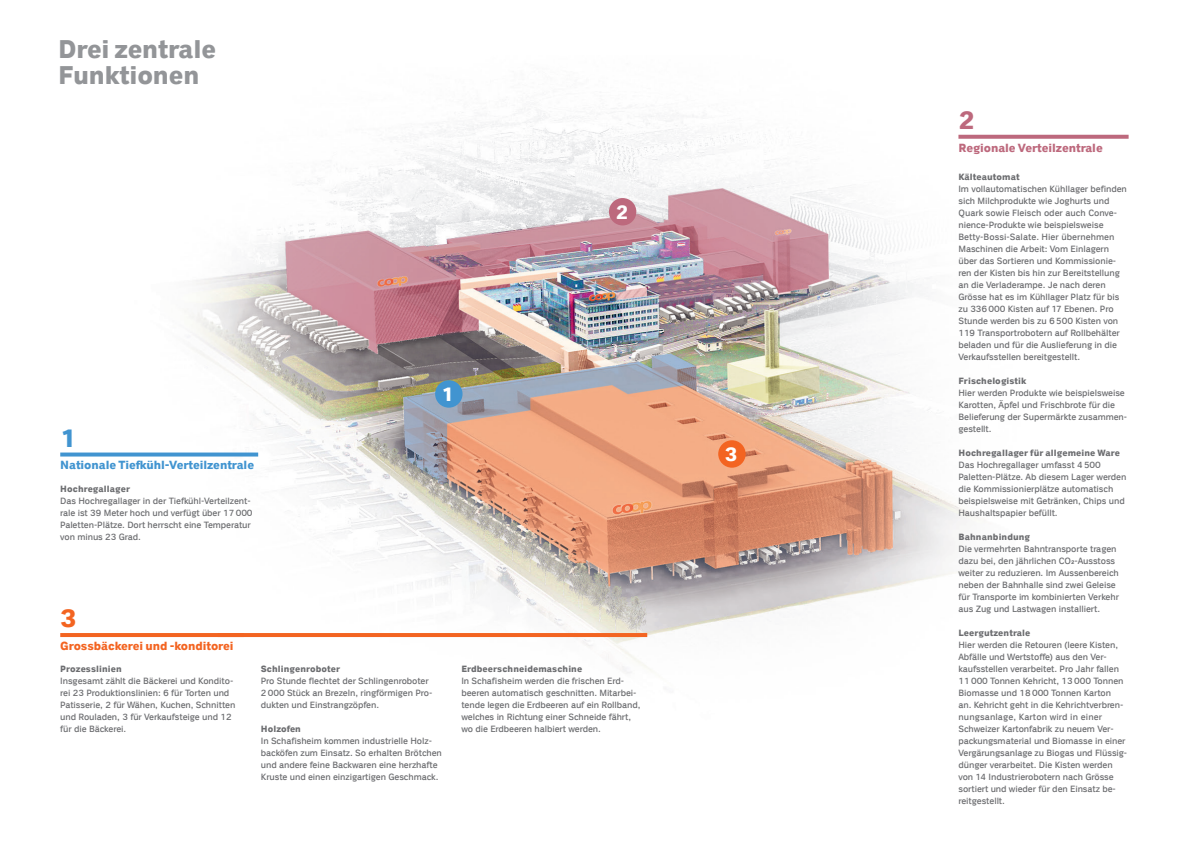
<style>
.page{position:relative;width:1191px;height:842px;background:#fff}
.page>*{position:absolute;margin:0;border:0;box-sizing:border-box;transform-origin:0 0}
.Cover_TITEL{font:700 26px/26px "Coop";letter-spacing:-.005em;color:#939598}
.Cover_TITEL-2{font:700 26px "Coop";color:#f36421}
.Cover_TITEL-3{font:700 26px "Coop";color:#4194d0}
.Cover_TITEL-4{font:700 26px "Coop";color:#bd697d}
.Cover_TITEL-5{font:700 20px "Coop";color:#fff}
.Inhalt_TITEL_Funkt{font:700 12px "Coop";letter-spacing:-.005em;color:#4194d0}
.Inhalt_TITEL_Funkt-2{font:700 12px "Coop";letter-spacing:-.005em;color:#f36421}
.Inhalt_TITEL_Funkt-3{font:700 12px "Coop";letter-spacing:-.005em;color:#bd697d}
.Inhalt_Lauftext{font:9.2px/12px "Coop";letter-spacing:-.01em;color:#6c6d70}
.Inhalt_Lauftext-2{font:700 9.2px "Coop";letter-spacing:.01em;color:#6c6d70}
.s1{font-weight:700;font-size:5.4px}
</style>
<div class="page">
<img style="left:117px;top:106px;width:1004px;height:567px">
<div style="left:435px;top:380px;width:27px;height:28px;background:#4194d0;border-radius:50%"></div>
<div style="left:609px;top:198px;width:27px;height:27px;background:#bd697d;border-radius:50%"></div>
<div style="left:718px;top:440px;width:27px;height:28px;background:#f36421;border-radius:50%"></div>
<hr style="left:218px;top:633px;width:429px;height:4px;background:#f36421">
<hr style="left:60px;top:633px;width:184px;height:4px;background:#f36421">
<svg style="left:60px;top:452px;width:198px;height:4px"></svg>
<svg style="left:958px;top:135px;width:170px;height:4px"></svg>
<p class="Cover_TITEL" style="left:58px;top:36px;width:159px">Drei zentrale<br>Funktionen</p>
<p class="Cover_TITEL-5" style="left:616px;top:201px;width:15px">2</p>
<p class="Cover_TITEL-3" style="left:60px;top:424px;width:19px">1</p>
<p class="Inhalt_TITEL_Funkt" style="left:60px;top:459px;width:195px">Nationale Tiefkühl-Verteilzentrale</p>
<p class="Inhalt_Lauftext-2" style="left:60px;top:484px;width:71px">Hochregallager</p>
<p class="Inhalt_Lauftext" style="left:60px;top:495px;width:194px">Das Hochregallager in der Tiefkühl-Verteilzent&shy;rale ist 39 Meter hoch und verfügt über 17 000<br>Paletten-Plätze. Dort herrscht eine Temperatur von minus 23 Grad.</p>
<p class="Cover_TITEL-5" style="left:441px;top:383px;width:15px">1</p>
<p class="Cover_TITEL-2" style="left:60px;top:604px;width:19px">3</p>
<p class="Inhalt_TITEL_Funkt-2" style="left:60px;top:639px;width:175px">Grossbäckerei und -konditorei</p>
<p class="Inhalt_Lauftext-2" style="left:60px;top:664px;width:63px">Prozesslinien</p>
<p class="Inhalt_Lauftext" style="left:60px;top:675px;width:177px">Insgesamt zählt die Bäckerei und Kondito&shy;rei 23 Produktionslinien: 6 für Torten und Patisserie, 2 für Wähen, Kuchen, Schnitten und Rouladen, 3 für Verkaufsteige und 12 für die Bäckerei.</p>
<p class="Inhalt_Lauftext-2" style="left:261px;top:664px;width:81px">Schlingenroboter</p>
<p class="Inhalt_Lauftext" style="left:261px;top:675px;width:173px">Pro Stunde flechtet der Schlingenroboter<br>2 000 Stück an Brezeln, ringförmigen Pro&shy;dukten und Einstrangzöpfen.</p>
<p class="Inhalt_Lauftext-2" style="left:261px;top:724px;width:42px">Holzofen</p>
<p class="Inhalt_Lauftext" style="left:261px;top:735px;width:183px">In Schafisheim kommen industrielle Holz&shy;backöfen zum Einsatz. So erhalten Brötchen und andere feine Backwaren eine herzhafte Kruste und einen einzigartigen Geschmack.</p>
<p class="Inhalt_Lauftext-2" style="left:461px;top:664px;width:122px">Erdbeerschneidemaschine</p>
<p class="Inhalt_Lauftext" style="left:461px;top:675px;width:181px">In Schafisheim werden die frischen Erd&shy;beeren automatisch geschnitten. Mitarbei&shy;tende legen die Erdbeeren auf ein Rollband, welches in Richtung einer Schneide fährt, wo die Erdbeeren halbiert werden.</p>
<p class="Cover_TITEL-5" style="left:724px;top:443px;width:15px">3</p>
<p class="Cover_TITEL-4" style="left:958px;top:106px;width:19px">2</p>
<p class="Inhalt_TITEL_Funkt-3" style="left:958px;top:141px;width:146px">Regionale Verteilzentrale</p>
<p class="Inhalt_Lauftext-2" style="left:958px;top:172px;width:63px">Kälteautomat</p>
<p class="Inhalt_Lauftext" style="left:958px;top:183px;width:170px">Im vollautomatischen Kühllager befinden sich Milchprodukte wie Joghurts und Quark sowie Fleisch oder auch Conve&shy;nience-Produkte wie beispielsweise Betty-Bossi-Salate. Hier übernehmen Maschinen die Arbeit: Vom Einlagern über das Sortieren und Kommissionie&shy;ren der Kisten bis hin zur Bereitstellung an die Verladerampe. Je nach deren Grösse hat es im Kühllager Platz für bis zu 336 000 Kisten auf 17 Ebenen. Pro Stunde werden bis zu 6 500 Kisten von 119 Transportrobotern auf Rollbehälter beladen und für die Auslieferung in die Verkaufsstellen bereitgestellt.</p>
<p class="Inhalt_Lauftext-2" style="left:958px;top:376px;width:69px">Frischelogistik</p>
<p class="Inhalt_Lauftext" style="left:958px;top:387px;width:170px">Hier werden Produkte wie beispielsweise Karotten, Äpfel und Frischbrote für die Belieferung der Supermärkte zusammen&shy;gestellt.</p>
<p class="Inhalt_Lauftext-2" style="left:958px;top:448px;width:163px">Hochregallager für allgemeine Ware</p>
<p class="Inhalt_Lauftext" style="left:958px;top:459px;width:169px">Das Hochregallager umfasst 4 500<br>Paletten-Plätze. Ab diesem Lager werden die Kommissionierplätze automatisch beispielsweise mit Getränken, Chips und Haushaltspapier befüllt.</p>
<p class="Inhalt_Lauftext-2" style="left:958px;top:532px;width:73px">Bahnanbindung</p>
<p class="Inhalt_Lauftext" style="left:958px;top:543px;width:162px">Die vermehrten Bahntransporte tragen dazu bei, den jährlichen CO<span class="s1">2</span>-Ausstoss weiter zu reduzieren. Im Aussenbereich neben der Bahnhalle sind zwei Geleise für Transporte im kombinierten Verkehr aus Zug und Lastwagen installiert.</p>
<p class="Inhalt_Lauftext-2" style="left:958px;top:628px;width:73px">Leergutzentrale</p>
<p class="Inhalt_Lauftext" style="left:958px;top:639px;width:170px">Hier werden die Retouren (leere Kisten, Abfälle und Wertstoffe) aus den Ver&shy;kaufsstellen verarbeitet. Pro Jahr fallen 11 000 Tonnen Kehricht, 13 000 Tonnen Biomasse und 18 000 Tonnen Karton<br>an. Kehricht geht in die Kehrichtverbren&shy;nungsanlage, Karton wird in einer Schweizer Kartonfabrik zu neuem Ver&shy;packungsmaterial und Biomasse in einer Vergärungsanlage zu Biogas und Flüssig&shy;dünger verarbeitet. Die Kisten werden von 14 Industrierobotern nach Grösse sortiert und wieder für den Einsatz be&shy;reitgestellt.</p>
</div>
